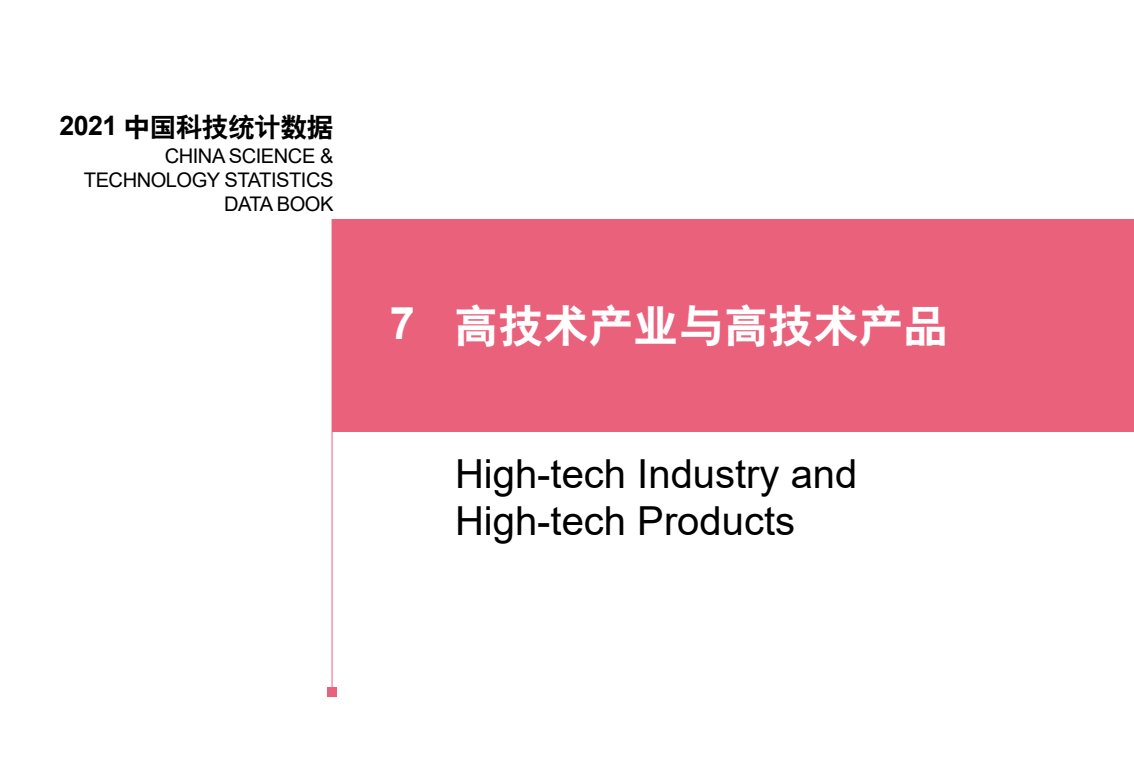
<style>
.page{position:relative;width:1134px;height:780px;background:#fff}
.page>*{position:absolute;margin:0;border:0;box-sizing:border-box;transform-origin:0 0}
.t1{font:45px "H Yb 2 gj";color:#fff}
.t2{font:40px/47.5px "Arial";color:#000}
.t3{font:26.75px "H Yb 2 gj";letter-spacing:-.025em;color:#000}
.t4{font:20.25px/24.2px "Arial";letter-spacing:-.025em;color:#000;text-align:right}
.s1{font-family:"Arial";font-weight:700}
</style>
<div class="page">
<div style="left:332px;top:219px;width:802px;height:213px;background:#ea617c"></div>
<hr style="left:332px;top:219px;width:1px;height:468px;background:#ea617c">
<div style="left:328px;top:687px;width:9px;height:10px;background:#ea617c"></div>
<h3 class="t3" style="left:60px;top:114px;width:275px"><span class="s1">2021</span> 中国科技统计数据</h3>
<p class="t4" style="left:84px;top:144px;width:251px">CHINA SCIENCE &amp;<br>TECHNOLOGY STATISTICS<br>DATA BOOK</p>
<h1 class="t1" style="left:390px;top:303px;width:560px"><span class="s1">7</span> 高技术产业与高技术产品</h1>
<h2 class="t2" style="left:455px;top:450px;width:404px">High-tech Industry and<br>High-tech Products</h2>
</div>
